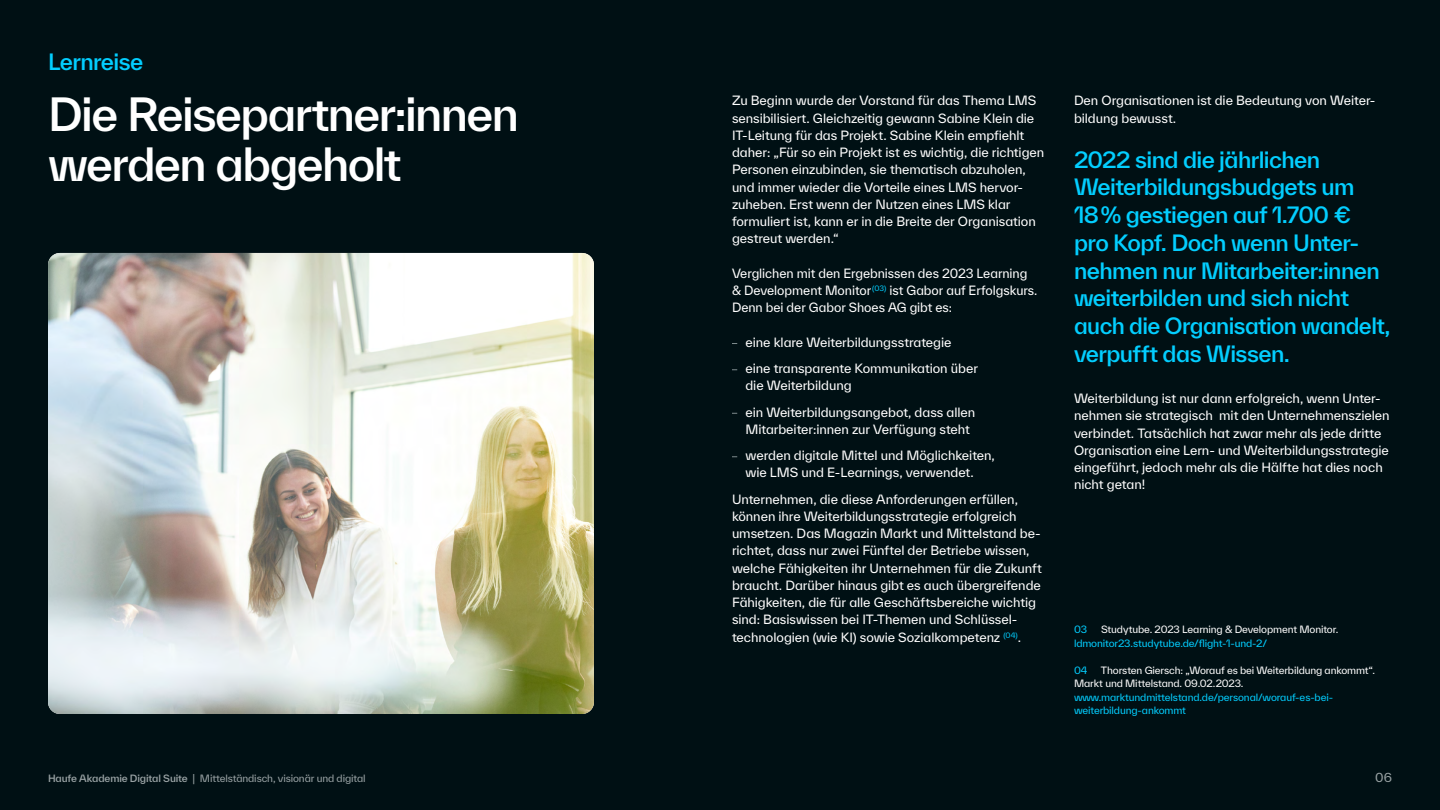
<style>
.page{position:relative;width:1440px;height:810px;background:#001014}
.page>*{position:absolute;margin:0;border:0;box-sizing:border-box;transform-origin:0 0}
.TWK_Everett_59_pt{font:500 44.25px/49.5px "TWK Everett";letter-spacing:-.035em;color:#fff}
.TWK_Everett_24pt{font:500 21.75px/27.8px "TWK Everett";letter-spacing:-.025em;color:#03ceff}
.TWK_Everett_29pt_Preheader{font:500 21.75px "TWK Everett";letter-spacing:-.025em;color:#03ceff}
.TWK_Everett_16_5pt_-_Lauftext{font:12.38px/17.2px "TWK Everett";letter-spacing:-.005em;color:#fff}
.TWK_Everett_16_5pt_Aufzählung_Lauftext{font:12.38px/17.2px "TWK Everett";letter-spacing:-.005em;color:#fff}
.t1{font:12px "TWK Everett";color:#9aa3a5}
.TWK_Everett_13pt{font:9.75px/13.5px "TWK Everett";letter-spacing:-.015em;color:#fff}
.t2{font:9.75px "TWK Everett";letter-spacing:-.015em;color:#9aa3a5}
.TWK_Everett_13pt-2{font:9.75px "TWK Everett";color:#03ceff}
.s1{color:#03ceff}
.s2{font-weight:500}
</style>
<div class="page">
<img style="left:48px;top:253px;width:546px;height:461px">
<p class="TWK_Everett_29pt_Preheader" style="left:48px;top:46px;width:97px">Lernreise</p>
<p class="TWK_Everett_59_pt" style="left:48px;top:89px;width:473px">Die Reisepartner:innen werden abgeholt</p>
<p class="TWK_Everett_16_5pt_-_Lauftext" style="left:732px;top:92px;width:314px">Zu Beginn wurde der Vorstand für das Thema LMS sensibilisiert. Gleichzeitig gewann Sabine Klein die IT-Leitung für das Projekt. Sabine Klein empfiehlt daher: „Für so ein Projekt ist es wichtig, die richtigen Personen einzubinden, sie thematisch abzuholen, und immer wieder die Vorteile eines LMS hervor&shy;zuheben. Erst wenn der Nutzen eines LMS klar formuliert ist, kann er in die Breite der Organisation gestreut werden.“</p>
<p class="TWK_Everett_16_5pt_-_Lauftext" style="left:732px;top:265px;width:307px">Verglichen mit den Ergebnissen des 2023 Learning &amp; Development Monitor<sup>(03)</sup> ist Gabor auf Erfolgskurs.<br>Denn bei der Gabor Shoes AG gibt es:</p>
<p class="TWK_Everett_16_5pt_Aufzählung_Lauftext" style="left:746px;top:334px;width:208px">eine klare Weiterbildungsstrategie</p>
<p class="TWK_Everett_16_5pt_Aufzählung_Lauftext" style="left:746px;top:360px;width:234px">eine transparente Kommunikation über die Weiterbildung</p>
<p class="TWK_Everett_16_5pt_Aufzählung_Lauftext" style="left:746px;top:403px;width:231px">ein Weiterbildungsangebot, dass allen<br>Mitarbeiter:innen zur Verfügung steht</p>
<p class="TWK_Everett_16_5pt_Aufzählung_Lauftext" style="left:746px;top:447px;width:251px">werden digitale Mittel und Möglichkeiten, wie LMS und E-Learnings, verwendet.</p>
<p class="TWK_Everett_16_5pt_-_Lauftext" style="left:732px;top:490px;width:311px">Unternehmen, die diese Anforderungen erfüllen, können ihre Weiterbildungsstrategie erfolgreich umsetzen. Das Magazin Markt und Mittelstand be&shy;richtet, dass nur zwei Fünftel der Betriebe wissen, welche Fähigkeiten ihr Unternehmen für die Zukunft braucht. Darüber hinaus gibt es auch übergreifende Fähigkeiten, die für alle Geschäftsbereiche wichtig sind: Basiswissen bei IT-Themen und Schlüssel&shy;technologien (wie KI) sowie Sozialkompetenz <sup>(04)</sup>.</p>
<p class="TWK_Everett_16_5pt_-_Lauftext" style="left:1074px;top:92px;width:303px">Den Organisationen ist die Bedeutung von Weiter&shy;bildung bewusst.</p>
<p class="TWK_Everett_24pt" style="left:1074px;top:145px;width:318px">2022 sind die jährlichen<br>Weiterbildungsbudgets um<br>18 % gestiegen auf 1.700 € pro Kopf. Doch wenn Unter&shy;nehmen nur Mitarbeiter:innen weiterbilden und sich nicht auch die Organisation wandelt, verpufft das Wissen.</p>
<p class="TWK_Everett_16_5pt_-_Lauftext" style="left:1074px;top:390px;width:317px">Weiterbildung ist nur dann erfolgreich, wenn Unter&shy;nehmen sie strategisch mit den Unternehmenszielen verbindet. Tatsächlich hat zwar mehr als jede dritte Organisation eine Lern- und Weiterbildungsstrategie eingeführt, jedoch mehr als die Hälfte hat dies noch nicht getan!</p>
<p class="TWK_Everett_13pt-2" style="left:1074px;top:623px;width:15px">03</p>
<p class="TWK_Everett_13pt" style="left:1074px;top:622px;width:266px;text-indent:27px">Studytube. 2023 Learning &amp; Development Monitor. <span class="s1">ldmonitor23.studytube.de/flight-1-und-2/</span></p>
<p class="TWK_Everett_13pt-2" style="left:1074px;top:663px;width:15px">04</p>
<p class="TWK_Everett_13pt" style="left:1074px;top:663px;width:303px;text-indent:27px">Thorsten Giersch: „Worauf es bei Weiterbildung ankommt“.<br>Markt und Mittelstand. 09.02.2023. <span class="s1">www.marktundmittelstand.de/personal/worauf-es-bei&shy;weiterbildung-ankommt</span></p>
<p class="t2" style="left:48px;top:772px;width:319px"><span class="s2">Haufe Akademie Digital Suite</span> | Mittelständisch, visionär und digital</p>
<p class="t1" style="left:1375px;top:769px;width:18px">06</p>
</div>
